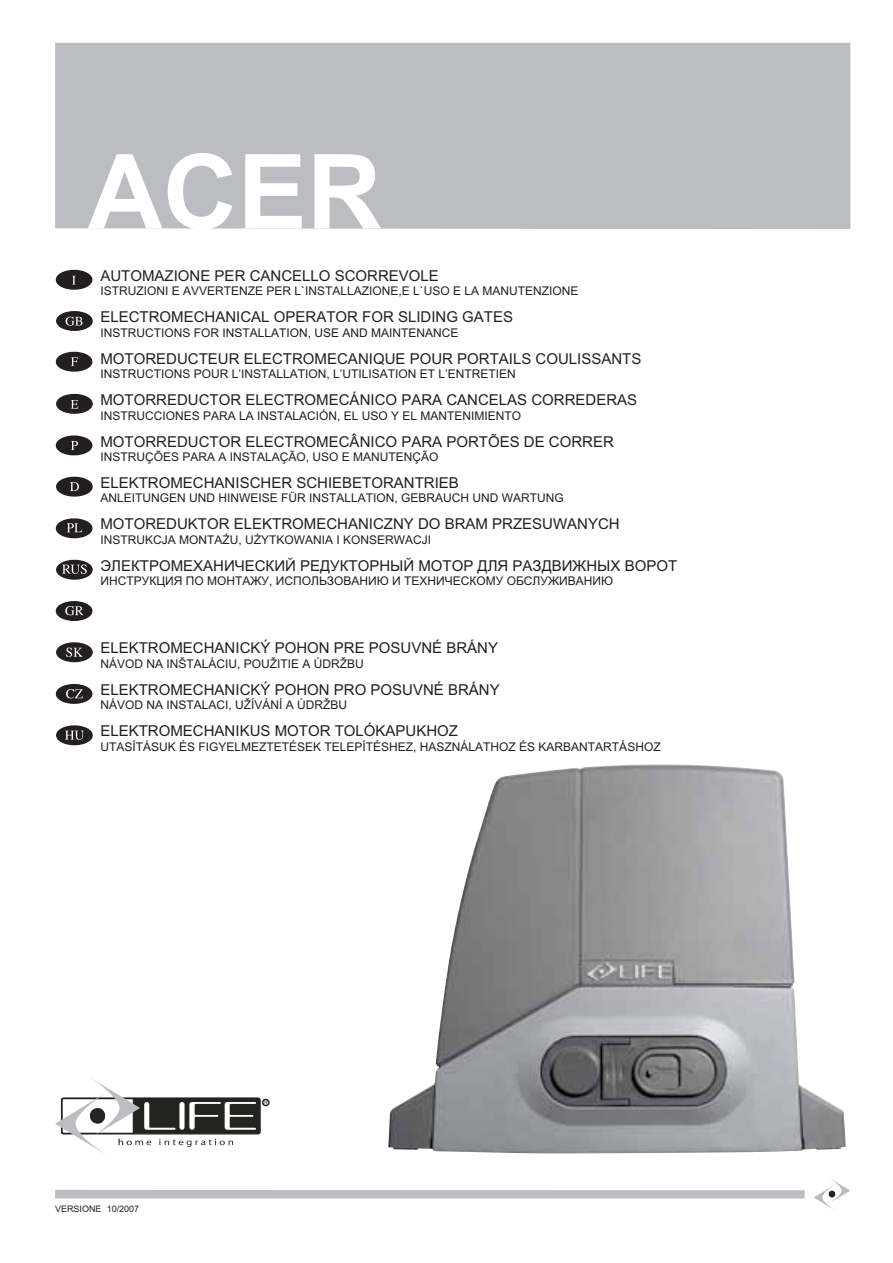
<style>
.page{position:relative;width:893px;height:1263px;background:#fff}
.page>*{position:absolute;margin:0;border:0;box-sizing:border-box;transform-origin:0 0}
.t1{font:700 103.65px "Arial";color:#fff}
.t2{font:15px "Arial";color:#231f20}
.t3{font:12px "Arial";color:#231f20}
.t4{font:9px "Arial";color:#231f20}
</style>
<div class="page">
<div style="left:55px;top:1190px;width:749px;height:9px;background:#bbbdc0"></div>
<svg style="left:814px;top:1178px;width:36px;height:32px"></svg>
<div style="left:55px;top:43px;width:795px;height:186px;background:#bbbdc0"></div>
<svg style="left:55px;top:1078px;width:212px;height:75px"></svg>
<div style="left:262px;top:1099px;width:7px;height:7px;border:2px solid #231f20;border-radius:50%"></div>
<div style="left:56px;top:271px;width:36px;height:18px;background:#231f20;border-radius:50%"></div>
<div style="left:56px;top:270px;width:36px;height:20px;border:2px solid #231f20;border-radius:50%"></div>
<svg style="left:72px;top:276px;width:4px;height:8px"></svg>
<div style="left:57px;top:312px;width:35px;height:18px;background:#231f20;border-radius:50%"></div>
<div style="left:56px;top:311px;width:37px;height:20px;border:2px solid #231f20;border-radius:50%"></div>
<svg style="left:66px;top:317px;width:16px;height:9px"></svg>
<div style="left:57px;top:353px;width:35px;height:18px;background:#231f20;border-radius:50%"></div>
<div style="left:56px;top:352px;width:36px;height:20px;border:2px solid #231f20;border-radius:50%"></div>
<svg style="left:71px;top:357px;width:7px;height:9px"></svg>
<div style="left:57px;top:395px;width:35px;height:18px;background:#231f20;border-radius:50%"></div>
<div style="left:56px;top:394px;width:37px;height:20px;border:2px solid #231f20;border-radius:50%"></div>
<svg style="left:71px;top:400px;width:7px;height:9px"></svg>
<div style="left:56px;top:436px;width:36px;height:19px;background:#231f20;border-radius:50%"></div>
<div style="left:56px;top:435px;width:36px;height:20px;border:2px solid #231f20;border-radius:50%"></div>
<div style="left:57px;top:477px;width:35px;height:19px;background:#231f20;border-radius:50%"></div>
<div style="left:56px;top:477px;width:37px;height:20px;border:2px solid #231f20;border-radius:50%"></div>
<div style="left:57px;top:519px;width:35px;height:19px;background:#231f20;border-radius:50%"></div>
<div style="left:56px;top:518px;width:36px;height:20px;border:2px solid #231f20;border-radius:50%"></div>
<div style="left:57px;top:561px;width:35px;height:18px;background:#231f20;border-radius:50%"></div>
<div style="left:56px;top:560px;width:37px;height:20px;border:2px solid #231f20;border-radius:50%"></div>
<div style="left:56px;top:602px;width:36px;height:18px;background:#231f20;border-radius:50%"></div>
<div style="left:56px;top:601px;width:36px;height:20px;border:2px solid #231f20;border-radius:50%"></div>
<div style="left:57px;top:643px;width:35px;height:18px;background:#231f20;border-radius:50%"></div>
<div style="left:56px;top:642px;width:37px;height:20px;border:2px solid #231f20;border-radius:50%"></div>
<div style="left:57px;top:685px;width:35px;height:18px;background:#231f20;border-radius:50%"></div>
<div style="left:56px;top:684px;width:36px;height:20px;border:2px solid #231f20;border-radius:50%"></div>
<div style="left:57px;top:726px;width:35px;height:19px;background:#231f20;border-radius:50%"></div>
<div style="left:56px;top:725px;width:37px;height:20px;border:2px solid #231f20;border-radius:50%"></div>
<img style="left:388px;top:764px;width:458px;height:389px">
<svg style="left:71px;top:441px;width:7px;height:9px"></svg>
<svg style="left:65px;top:606px;width:19px;height:9px"></svg>
<svg style="left:66px;top:648px;width:17px;height:9px"></svg>
<svg style="left:66px;top:689px;width:17px;height:9px"></svg>
<svg style="left:65px;top:731px;width:19px;height:9px"></svg>
<svg style="left:70px;top:482px;width:9px;height:9px"></svg>
<svg style="left:67px;top:523px;width:15px;height:9px"></svg>
<svg style="left:62px;top:564px;width:25px;height:10px"></svg>
<h1 class="t1" style="left:88px;top:154px;width:295px">ACER</h1>
<p class="t2" style="left:100px;top:270px;width:340px">AUTOMAZIONE PER CANCELLO SCORREVOLE</p>
<p class="t3" style="left:100px;top:287px;width:479px">ISTRUZIONI E AVVERTENZE PER L`INSTALLAZIONE,E L`USO E LA MANUTENZIONE</p>
<p class="t2" style="left:100px;top:312px;width:414px">ELECTROMECHANICAL OPERATOR FOR SLIDING GATES</p>
<p class="t3" style="left:100px;top:328px;width:359px">INSTRUCTIONS FOR INSTALLATION, USE AND MAINTENANCE</p>
<p class="t2" style="left:100px;top:353px;width:542px">MOTOREDUCTEUR ELECTROMECANIQUE POUR PORTAILS COULISSANTS</p>
<p class="t3" style="left:100px;top:370px;width:417px">INSTRUCTIONS POUR L’INSTALLATION, L’UTILISATION ET L’ENTRETIEN</p>
<p class="t2" style="left:100px;top:394px;width:538px">MOTORREDUCTOR ELECTROMECÁNICO PARA CANCELAS CORREDERAS</p>
<p class="t3" style="left:100px;top:411px;width:422px">INSTRUCCIONES PARA LA INSTALACIÓN, EL USO Y EL MANTENIMIENTO</p>
<p class="t2" style="left:100px;top:436px;width:515px">MOTORREDUCTOR ELECTROMECÂNICO PARA PORTÕES DE CORRER</p>
<p class="t3" style="left:100px;top:452px;width:339px">INSTRUÇÕES PARA A INSTALAÇÃO, USO E MANUTENÇÃO</p>
<p class="t2" style="left:100px;top:477px;width:360px">ELEKTROMECHANISCHER SCHIEBETORANTRIEB</p>
<p class="t3" style="left:100px;top:494px;width:465px">ANLEITUNGEN UND HINWEISE FÜR INSTALLATION, GEBRAUCH UND WARTUNG</p>
<p class="t2" style="left:100px;top:519px;width:520px">MOTOREDUKTOR ELEKTROMECHANICZNY DO BRAM PRZESUWANYCH</p>
<p class="t3" style="left:100px;top:535px;width:332px">INSTRUKCJA MONTAŻU, UŻYTKOWANIA I KONSERWACJI</p>
<p class="t2" style="left:100px;top:560px;width:578px">ЭЛЕКТРОМЕХАНИЧЕСКИЙ РЕДУКТОРНЫЙ МОТОР ДЛЯ РАЗДВИЖНЫХ ВОРОТ</p>
<p class="t3" style="left:100px;top:576px;width:514px">ИНСТРУКЦИЯ ПО МОНТАЖУ, ИСПОЛЬЗОВАНИЮ И ТЕХНИЧЕСКОМУ ОБСЛУЖИВАНИЮ</p>
<p class="t2" style="left:100px;top:643px;width:399px">ELEKTROMECHANICKÝ POHON PRE POSUVNÉ BRÁNY</p>
<p class="t3" style="left:100px;top:659px;width:265px">NÁVOD NA INŠTALÁCIU, POUŽITIE A ÚDRŽBU</p>
<p class="t2" style="left:100px;top:684px;width:401px">ELEKTROMECHANICKÝ POHON PRO POSUVNÉ BRÁNY</p>
<p class="t3" style="left:100px;top:701px;width:248px">NÁVOD NA INSTALACI, UŽÍVÁNÍ A ÚDRŽBU</p>
<p class="t2" style="left:100px;top:725px;width:359px">ELEKTROMECHANIKUS MOTOR TOLÓKAPUKHOZ</p>
<p class="t3" style="left:100px;top:742px;width:561px">UTASÍTÁSUK ÉS FIGYELMEZTETÉSEK TELEPÍTÉSHEZ, HASZNÁLATHOZ ÉS KARBANTARTÁSHOZ</p>
<p class="t4" style="left:55px;top:1206px;width:86px">VERSIONE 10/2007</p>
</div>
